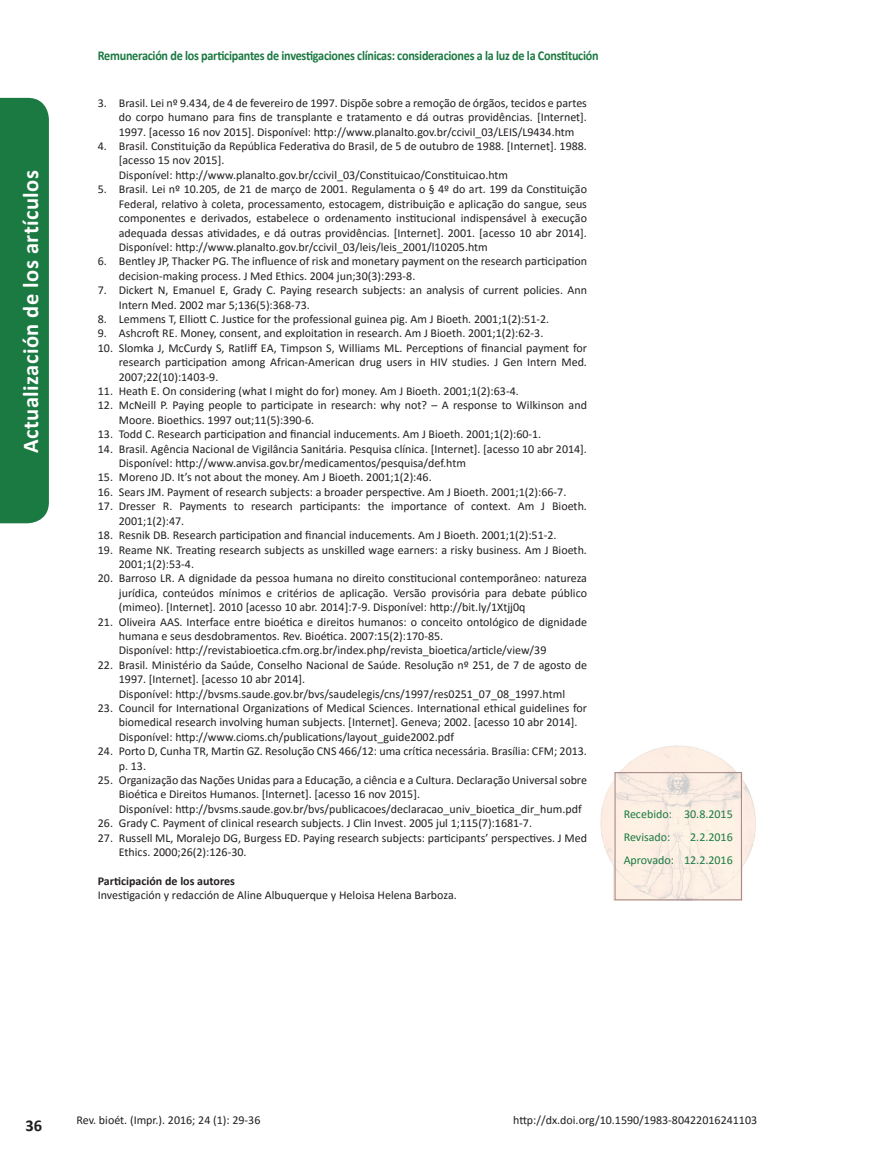
<style>
.page{position:relative;width:872px;height:1170px;background:#fff}
.page>*{position:absolute;margin:0;border:0;box-sizing:border-box;transform-origin:0 0}
.t1{font:700 22.5px "Calibri";letter-spacing:.02em;color:#fff}
.t2{font:700 16.5px "Calibri";color:#231f20}
.t3{font:700 13.5px "Calibri";letter-spacing:-.02em;color:#1b7942;scale:.9 1}
.Referencias{font:12px/14.4px "Calibri";color:#231f20}
.t4{font:12px "Calibri";color:#1b7942}
.Titulo_Correspondênc{font:700 12px "Calibri";color:#231f20}
</style>
<div class="page">
<img style="left:600px;top:745px;width:156px;height:155px">
<div style="left:615px;top:772px;width:126px;height:127px;border:1px solid #a38482"></div>
<div style="left:0;top:98px;width:49px;height:425px;background:#1b7942"></div>
<h1 class="t1" style="left:15px;top:453px;width:284px;rotate:-90deg">Actualización de los artículos</h1>
<p class="t3" style="left:98px;top:46px;width:558px">Remuneración de los participantes de investigaciones clínicas: consideraciones a la luz de la Constitución</p>
<p class="Referencias" style="left:119px;top:95px;width:469px;text-align:justify;text-indent:-21px">3. Brasil. Lei nº 9.434, de 4 de fevereiro de 1997. Dispõe sobre a remoção de órgãos, tecidos e partes do corpo humano para fins de transplante e tratamento e dá outras providências. [Internet].<br>1997. [acesso 16 nov 2015]. Disponível: http://www.planalto.gov.br/ccivil_03/LEIS/L9434.htm</p>
<p class="Referencias" style="left:119px;top:138px;width:469px;text-indent:-21px">4. Brasil. Constituição da República Federativa do Brasil, de 5 de outubro de 1988. [Internet]. 1988. [acesso 15 nov 2015].</p>
<p class="Referencias" style="left:119px;top:167px;width:391px">Disponível: http://www.planalto.gov.br/ccivil_03/Constituicao/Constituicao.htm</p>
<p class="Referencias" style="left:119px;top:182px;width:469px;text-align:justify;text-indent:-21px">5. Brasil. Lei nº 10.205, de 21 de março de 2001. Regulamenta o § 4º do art. 199 da Constituição Federal, relativo à coleta, processamento, estocagem, distribuição e aplicação do sangue, seus componentes e derivados, estabelece o ordenamento institucional indispensável à execução adequada dessas atividades, e dá outras providências. [Internet]. 2001. [acesso 10 abr 2014].<br>Disponível: http://www.planalto.gov.br/ccivil_03/leis/leis_2001/l10205.htm</p>
<p class="Referencias" style="left:119px;top:254px;width:469px;text-indent:-21px">6. Bentley JP, Thacker PG. The influence of risk and monetary payment on the research participation decision-making process. J Med Ethics. 2004 jun;30(3):293-8.</p>
<p class="Referencias" style="left:119px;top:282px;width:469px;text-indent:-21px">7. Dickert N, Emanuel E, Grady C. Paying research subjects: an analysis of current policies. Ann<br>Intern Med. 2002 mar 5;136(5):368-73.</p>
<p class="Referencias" style="left:98px;top:311px;width:453px">8. Lemmens T, Elliott C. Justice for the professional guinea pig. Am J Bioeth. 2001;1(2):51-2.</p>
<p class="Referencias" style="left:98px;top:326px;width:447px">9. Ashcroft RE. Money, consent, and exploitation in research. Am J Bioeth. 2001;1(2):62-3.</p>
<p class="Referencias" style="left:119px;top:340px;width:469px;text-align:justify;text-indent:-21px">10. Slomka J, McCurdy S, Ratliff EA, Timpson S, Williams ML. Perceptions of financial payment for research participation among African-American drug users in HIV studies. J Gen Intern Med.<br>2007;22(10):1403-9.</p>
<p class="Referencias" style="left:98px;top:383px;width:422px">11. Heath E. On considering (what I might do for) money. Am J Bioeth. 2001;1(2):63-4.</p>
<p class="Referencias" style="left:119px;top:398px;width:469px;text-indent:-21px">12. McNeill P. Paying people to participate in research: why not? – A response to Wilkinson and<br>Moore. Bioethics. 1997 out;11(5):390-6.</p>
<p class="Referencias" style="left:98px;top:426px;width:445px">13. Todd C. Research participation and financial inducements. Am J Bioeth. 2001;1(2):60-1.</p>
<p class="Referencias" style="left:98px;top:441px;width:490px">14. Brasil. Agência Nacional de Vigilância Sanitária. Pesquisa clínica. [Internet]. [acesso 10 abr 2014].</p>
<p class="Referencias" style="left:119px;top:455px;width:349px">Disponível: http://www.anvisa.gov.br/medicamentos/pesquisa/def.htm</p>
<p class="Referencias" style="left:98px;top:470px;width:335px">15. Moreno JD. It’s not about the money. Am J Bioeth. 2001;1(2):46.</p>
<p class="Referencias" style="left:98px;top:484px;width:470px">16. Sears JM. Payment of research subjects: a broader perspective. Am J Bioeth. 2001;1(2):66-7.</p>
<p class="Referencias" style="left:119px;top:498px;width:469px;text-indent:-21px">17. Dresser R. Payments to research participants: the importance of context. Am J Bioeth.<br>2001;1(2):47.</p>
<p class="Referencias" style="left:98px;top:527px;width:460px">18. Resnik DB. Research participation and financial inducements. Am J Bioeth. 2001;1(2):51-2.</p>
<p class="Referencias" style="left:119px;top:542px;width:469px;text-indent:-21px">19. Reame NK. Treating research subjects as unskilled wage earners: a risky business. Am J Bioeth.<br>2001;1(2):53-4.</p>
<p class="Referencias" style="left:119px;top:570px;width:469px;text-align:justify;text-indent:-21px">20. Barroso LR. A dignidade da pessoa humana no direito constitucional contemporâneo: natureza jurídica, conteúdos mínimos e critérios de aplicação. Versão provisória para debate público (mimeo). [Internet]. 2010 [acesso 10 abr. 2014]:7-9. Disponível: http://bit.ly/1Xtjj0q</p>
<p class="Referencias" style="left:119px;top:614px;width:469px;text-indent:-21px">21. Oliveira AAS. Interface entre bioética e direitos humanos: o conceito ontológico de dignidade humana e seus desdobramentos. Rev. Bioética. 2007:15(2):170-85.</p>
<p class="Referencias" style="left:119px;top:642px;width:429px">Disponível: http://revistabioetica.cfm.org.br/index.php/revista_bioetica/article/view/39</p>
<p class="Referencias" style="left:119px;top:657px;width:469px;text-indent:-21px">22. Brasil. Ministério da Saúde, Conselho Nacional de Saúde. Resolução nº 251, de 7 de agosto de<br>1997. [Internet]. [acesso 10 abr 2014].</p>
<p class="Referencias" style="left:119px;top:686px;width:448px">Disponível: http://bvsms.saude.gov.br/bvs/saudelegis/cns/1997/res0251_07_08_1997.html</p>
<p class="Referencias" style="left:119px;top:700px;width:469px;text-indent:-21px">23. Council for International Organizations of Medical Sciences. International ethical guidelines for biomedical research involving human subjects. [Internet]. Geneva; 2002. [acesso 10 abr 2014].</p>
<p class="Referencias" style="left:119px;top:729px;width:337px">Disponível: http://www.cioms.ch/publications/layout_guide2002.pdf</p>
<p class="Referencias" style="left:119px;top:743px;width:469px;text-indent:-21px">24. Porto D, Cunha TR, Martin GZ. Resolução CNS 466/12: uma crítica necessária. Brasília: CFM; 2013. p. 13.</p>
<p class="Referencias" style="left:119px;top:772px;width:469px;text-indent:-21px">25. Organização das Nações Unidas para a Educação, a ciência e a Cultura. Declaração Universal sobre<br>Bioética e Direitos Humanos. [Internet]. [acesso 16 nov 2015].</p>
<p class="Referencias" style="left:119px;top:801px;width:464px">Disponível: http://bvsms.saude.gov.br/bvs/publicacoes/declaracao_univ_bioetica_dir_hum.pdf</p>
<p class="Referencias" style="left:98px;top:815px;width:436px">26. Grady C. Payment of clinical research subjects. J Clin Invest. 2005 jul 1;115(7):1681-7.</p>
<p class="Referencias" style="left:119px;top:830px;width:469px;text-indent:-21px">27. Russell ML, Moralejo DG, Burgess ED. Paying research subjects: participants’ perspectives. J Med<br>Ethics. 2000;26(2):126-30.</p>
<p class="Titulo_Correspondênc" style="left:98px;top:872px;width:139px">Participación de los autores</p>
<p class="Referencias" style="left:98px;top:887px;width:360px">Investigación y redacción de Aline Albuquerque y Heloisa Helena Barboza.</p>
<p class="t4" style="left:623px;top:805px;width:111px">Recebido: 30.8.2015</p>
<p class="t4" style="left:623px;top:828px;width:48px">Revisado:</p>
<p class="t4" style="left:690px;top:828px;width:44px">2.2.2016</p>
<p class="t4" style="left:623px;top:851px;width:111px">Aprovado: 12.2.2016</p>
<h2 class="t2" style="left:26px;top:1113px;width:18px">36</h2>
<p class="Referencias" style="left:77px;top:1112px;width:185px">Rev. bioét. (Impr.). 2016; 24 (1): 29-36</p>
<p class="Referencias" style="left:513px;top:1112px;width:245px">http://dx.doi.org/10.1590/1983-80422016241103</p>
</div>
